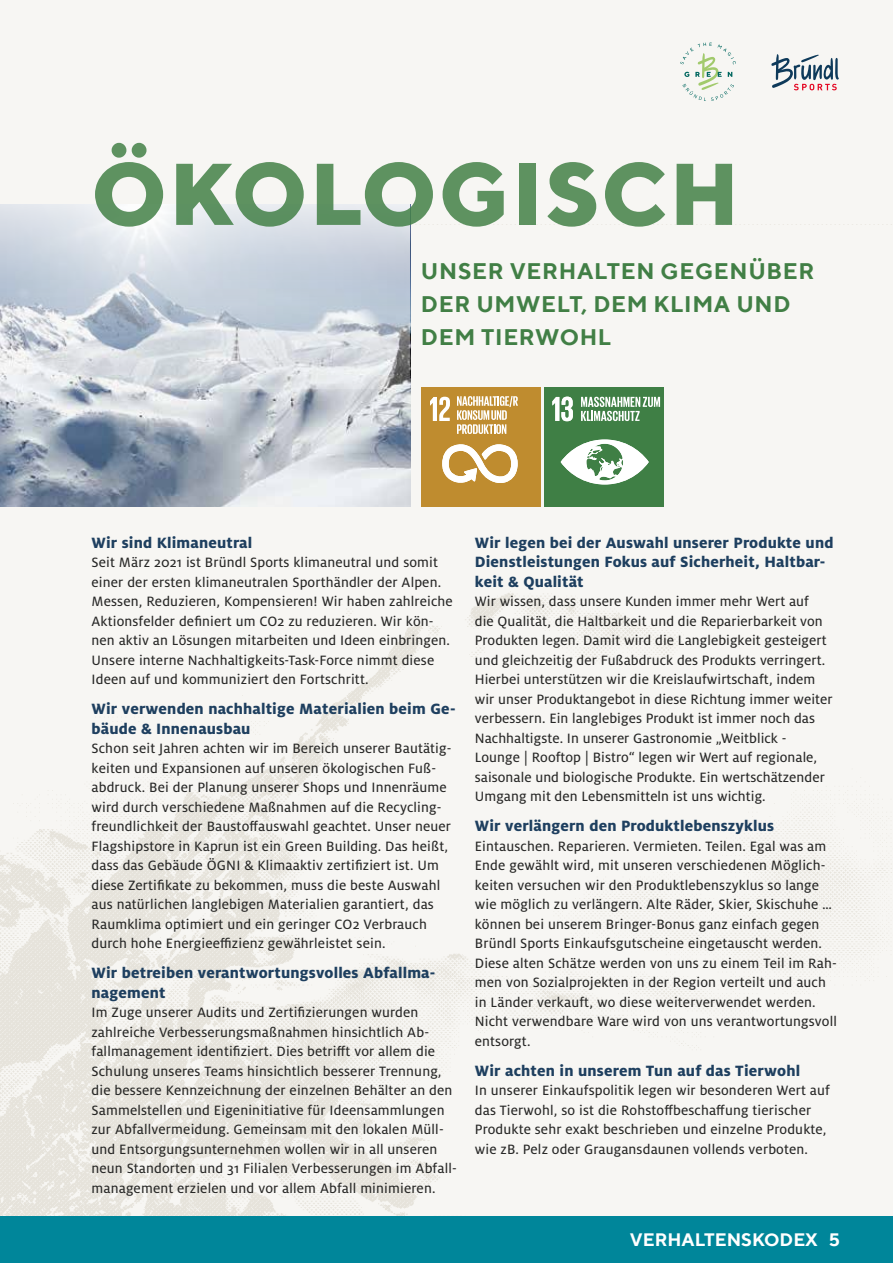
<style>
.page{position:relative;width:893px;height:1263px;background:#fff}
.page>*{position:absolute;margin:0;border:0;box-sizing:border-box;transform-origin:0 0}
.t1{font:800 87.3px "TT Norms";letter-spacing:.03em;color:#417f45}
.t2{font:700 22.5px/33px "TT Norms";letter-spacing:.03em;color:#417f45}
.t3{font:700 18px "TT Norms";color:#fff}
.t4{font:800 16.5px/19.5px "Milo Pro";letter-spacing:.01em;color:#1e3f5f}
.t5{font:15px/19.5px "Milo Pro Text";letter-spacing:.01em;color:#282827}
</style>
<div class="page">
<div style="left:0;top:0;width:893px;height:224px;background:#f7f6f3"></div>
<img style="left:0;top:224px;width:893px;height:992px">
<div style="left:0;top:1216px;width:893px;height:47px;background:#00869a"></div>
<img style="left:0;top:389px;width:410px;height:117px">
<div style="left:544px;top:387px;width:119px;height:119px;background:#3f7f45"></div>
<svg style="left:581px;top:397px;width:79px;height:24px"></svg>
<svg style="left:552px;top:397px;width:21px;height:24px"></svg>
<svg style="left:561px;top:439px;width:88px;height:45px"></svg>
<div style="left:421px;top:387px;width:119px;height:119px;background:#bf8c2f"></div>
<svg style="left:430px;top:396px;width:88px;height:87px"></svg>
<svg style="left:0;top:204px;width:410px;height:185px;background:#d1d7e0"></svg>
<svg style="left:771px;top:54px;width:68px;height:36px"></svg>
<svg style="left:680px;top:43px;width:56px;height:58px"></svg>
<h1 class="t1" style="left:92px;top:138px;width:649px">ÖKOLOGISCH</h1>
<h2 class="t2" style="left:421px;top:254px;width:395px">UNSER VERHALTEN GEGENÜBER<br>DER UMWELT, DEM KLIMA UND<br>DEM TIERWOHL</h2>
<p class="t4" style="left:92px;top:533px;width:162px">Wir sind Klimaneutral</p>
<p class="t5" style="left:92px;top:553px;width:363px">Seit März 2021 ist Bründl Sports klimaneutral und somit einer der ersten klimaneutralen Sporthändler der Alpen.<br>Messen, Reduzieren, Kompensieren! Wir haben zahlreiche Aktionsfelder definiert um CO2 zu reduzieren. Wir kön&shy;nen aktiv an Lösungen mitarbeiten und Ideen einbringen.<br>Unsere interne Nachhaltigkeits-Task-Force nimmt diese Ideen auf und kommuniziert den Fortschritt.</p>
<p class="t4" style="left:92px;top:699px;width:366px">Wir verwenden nachhaltige Materialien beim Ge&shy;bäude &amp; Innenausbau</p>
<p class="t5" style="left:92px;top:739px;width:361px">Schon seit Jahren achten wir im Bereich unserer Bautätig&shy;keiten und Expansionen auf unseren ökologischen Fuß&shy;abdruck. Bei der Planung unserer Shops und Innenräume wird durch verschiedene Maßnahmen auf die Recycling&shy;freundlichkeit der Baustoffauswahl geachtet. Unser neuer Flagshipstore in Kaprun ist ein Green Building. Das heißt, dass das Gebäude ÖGNI &amp; Klimaaktiv zertifiziert ist. Um diese Zertifikate zu bekommen, muss die beste Auswahl aus natürlichen langlebigen Materialien garantiert, das Raumklima optimiert und ein geringer CO2 Verbrauch durch hohe Energieeffizienz gewährleistet sein.</p>
<p class="t4" style="left:92px;top:963px;width:345px">Wir betreiben verantwortungsvolles Abfallma&shy;nagement</p>
<p class="t5" style="left:92px;top:1003px;width:367px">Im Zuge unserer Audits und Zertifizierungen wurden zahlreiche Verbesserungsmaßnahmen hinsichtlich Ab&shy;fallmanagement identifiziert. Dies betrifft vor allem die Schulung unseres Teams hinsichtlich besserer Trennung, die bessere Kennzeichnung der einzelnen Behälter an den Sammelstellen und Eigeninitiative für Ideensammlungen zur Abfallvermeidung. Gemeinsam mit den lokalen Müll&shy;und Entsorgungsunternehmen wollen wir in all unseren neun Standorten und 31 Filialen Verbesserungen im Abfall&shy;management erzielen und vor allem Abfall minimieren.</p>
<p class="t4" style="left:475px;top:533px;width:360px">Wir legen bei der Auswahl unserer Produkte und<br>Dienstleistungen Fokus auf Sicherheit, Haltbar&shy;keit &amp; Qualität</p>
<p class="t5" style="left:475px;top:592px;width:359px">Wir wissen, dass unsere Kunden immer mehr Wert auf<br>die Qualität, die Haltbarkeit und die Reparierbarkeit von Produkten legen. Damit wird die Langlebigkeit gesteigert und gleichzeitig der Fußabdruck des Produkts verringert.<br>Hierbei unterstützen wir die Kreislaufwirtschaft, indem wir unser Produktangebot in diese Richtung immer weiter verbessern. Ein langlebiges Produkt ist immer noch das Nachhaltigste. In unserer Gastronomie „Weitblick - Lounge | Rooftop | Bistro“ legen wir Wert auf regionale, saisonale und biologische Produkte. Ein wertschätzender Umgang mit den Lebensmitteln ist uns wichtig.</p>
<p class="t4" style="left:475px;top:816px;width:301px">Wir verlängern den Produktlebenszyklus</p>
<p class="t5" style="left:475px;top:836px;width:364px">Eintauschen. Reparieren. Vermieten. Teilen. Egal was am Ende gewählt wird, mit unseren verschiedenen Möglich&shy;keiten versuchen wir den Produktlebenszyklus so lange wie möglich zu verlängern. Alte Räder, Skier, Skischuhe … können bei unserem Bringer-Bonus ganz einfach gegen Bründl Sports Einkaufsgutscheine eingetauscht werden.<br>Diese alten Schätze werden von uns zu einem Teil im Rah&shy;men von Sozialprojekten in der Region verteilt und auch in Länder verkauft, wo diese weiterverwendet werden.<br>Nicht verwendbare Ware wird von uns verantwortungsvoll entsorgt.</p>
<p class="t4" style="left:475px;top:1061px;width:327px">Wir achten in unserem Tun auf das Tierwohl</p>
<p class="t5" style="left:475px;top:1081px;width:357px">In unserer Einkaufspolitik legen wir besonderen Wert auf das Tierwohl, so ist die Rohstoffbeschaffung tierischer Produkte sehr exakt beschrieben und einzelne Produkte, wie zB. Pelz oder Graugansdaunen vollends verboten.</p>
<p class="t3" style="left:630px;top:1228px;width:212px">VERHALTENSKODEX 5</p>
</div>
